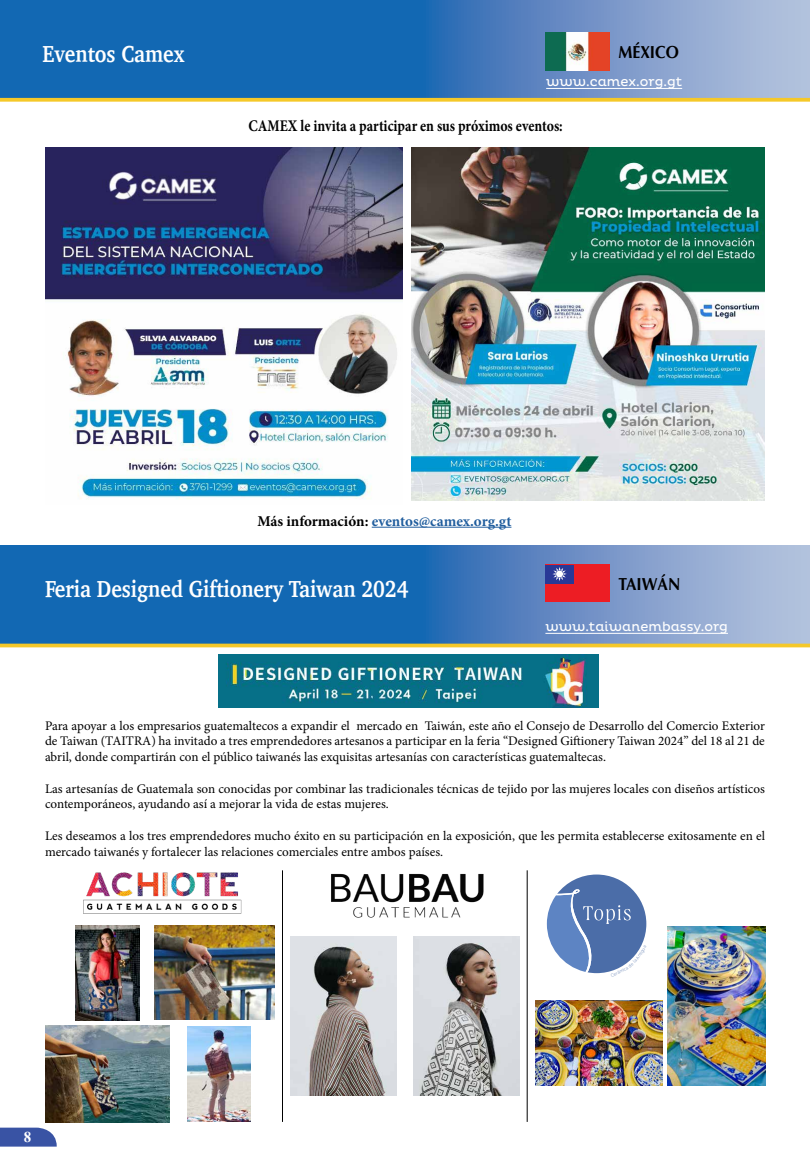
<style>
.page{position:relative;width:810px;height:1170px;background:#fff}
.page>*{position:absolute;margin:0;border:0;box-sizing:border-box;transform-origin:0 0}
.t1{font:700 23.75px "Charter";color:#fff;scale:.85 1}
.t2{font:700 17.5px "Optima";color:#000;scale:.9 1}
.t3{font:700 16.25px "Minion Pro";color:#000;scale:.85 1}
.t4{font:700 15px "Minion Pro";color:#215e9e}
.t5{font:700 15px "Times New Roman";color:#fff}
.t6{font:13.12px/15.8px "Minion Pro";color:#000}
.t7{font:13.12px "Pluto";color:#fff}
.s1{color:#000}
</style>
<div class="page">
<svg style="left:0;top:1128px;width:57px;height:19px"></svg>
<svg style="left:0;top:546px;width:810px;height:98px;background:#417ebc"></svg>
<svg style="left:0;top:0;width:810px;height:98px;background:#407ebd"></svg>
<svg style="left:0;top:98px;width:810px;height:4px;background:#f5cc3b"></svg>
<hr style="left:0;top:644px;width:810px;height:3px;background:#f5c829">
<div style="left:545px;top:565px;width:64px;height:37px;background:#ed1d24"></div>
<div style="left:545px;top:565px;width:29px;height:18px;background:#293896"></div>
<svg style="left:552px;top:567px;width:15px;height:14px"></svg>
<hr style="left:545px;top:633px;width:183px;height:1px;background:#fff">
<img style="left:545px;top:32px;width:64px;height:38px">
<hr style="left:546px;top:88px;width:136px;height:1px;background:#fff">
<hr style="left:372px;top:527px;width:139px;height:1px;background:#215e9e">
<img style="left:45px;top:147px;width:358px;height:352px">
<img style="left:412px;top:147px;width:353px;height:354px">
<img style="left:218px;top:654px;width:380px;height:53px">
<img style="left:290px;top:937px;width:107px;height:159px">
<img style="left:413px;top:937px;width:107px;height:159px">
<img style="left:331px;top:873px;width:153px;height:45px">
<img style="left:83px;top:872px;width:159px;height:42px">
<img style="left:187px;top:1027px;width:64px;height:95px">
<img style="left:76px;top:926px;width:63px;height:95px">
<img style="left:45px;top:1026px;width:124px;height:96px">
<img style="left:155px;top:926px;width:120px;height:93px">
<img style="left:668px;top:927px;width:98px;height:159px">
<img style="left:535px;top:1000px;width:128px;height:86px">
<hr style="left:282px;top:870px;width:1px;height:252px;background:#000">
<hr style="left:527px;top:870px;width:1px;height:252px;background:#000">
<svg style="left:547px;top:875px;width:99px;height:99px"></svg>
<h1 class="t1" style="left:42px;top:34px;width:169px">Eventos Camex</h1>
<h2 class="t2" style="left:618px;top:42px;width:69px">MÉXICO</h2>
<p class="t7" style="left:546px;top:74px;width:138px">www.camex.org.gt</p>
<p class="t3" style="left:249px;top:114px;width:371px">CAMEX le invita a participar en sus próximos eventos:</p>
<p class="t4" style="left:257px;top:510px;width:256px"><span class="s1">Más información:</span> eventos@camex.org.gt</p>
<h1 class="t1" style="left:45px;top:568px;width:429px">Feria Designed Giftionery Taiwan 2024</h1>
<h2 class="t2" style="left:618px;top:574px;width:70px">TAIWÁN</h2>
<p class="t7" style="left:545px;top:619px;width:184px">www.taiwanembassy.org</p>
<p class="t6" style="left:45px;top:718px;width:722px;text-align:justify">Para apoyar a los empresarios guatemaltecos a expandir el mercado en Taiwán, este año el Consejo de Desarrollo del Comercio Exterior de Taiwan (TAITRA) ha invitado a tres emprendedores artesanos a participar en la feria “Designed Giftionery Taiwan 2024” del 18 al 21 de abril, donde compartirán con el público taiwanés las exquisitas artesanías con características guatemaltecas.</p>
<p class="t6" style="left:45px;top:781px;width:721px">Las artesanías de Guatemala son conocidas por combinar las tradicionales técnicas de tejido por las mujeres locales con diseños artísticos contemporáneos, ayudando así a mejorar la vida de estas mujeres.</p>
<p class="t6" style="left:45px;top:828px;width:722px">Les deseamos a los tres emprendedores mucho éxito en su participación en la exposición, que les permita establecerse exitosamente en el mercado taiwanés y fortalecer las relaciones comerciales entre ambos países.</p>
<p class="t5" style="left:24px;top:1127px;width:9px">8</p>
</div>
